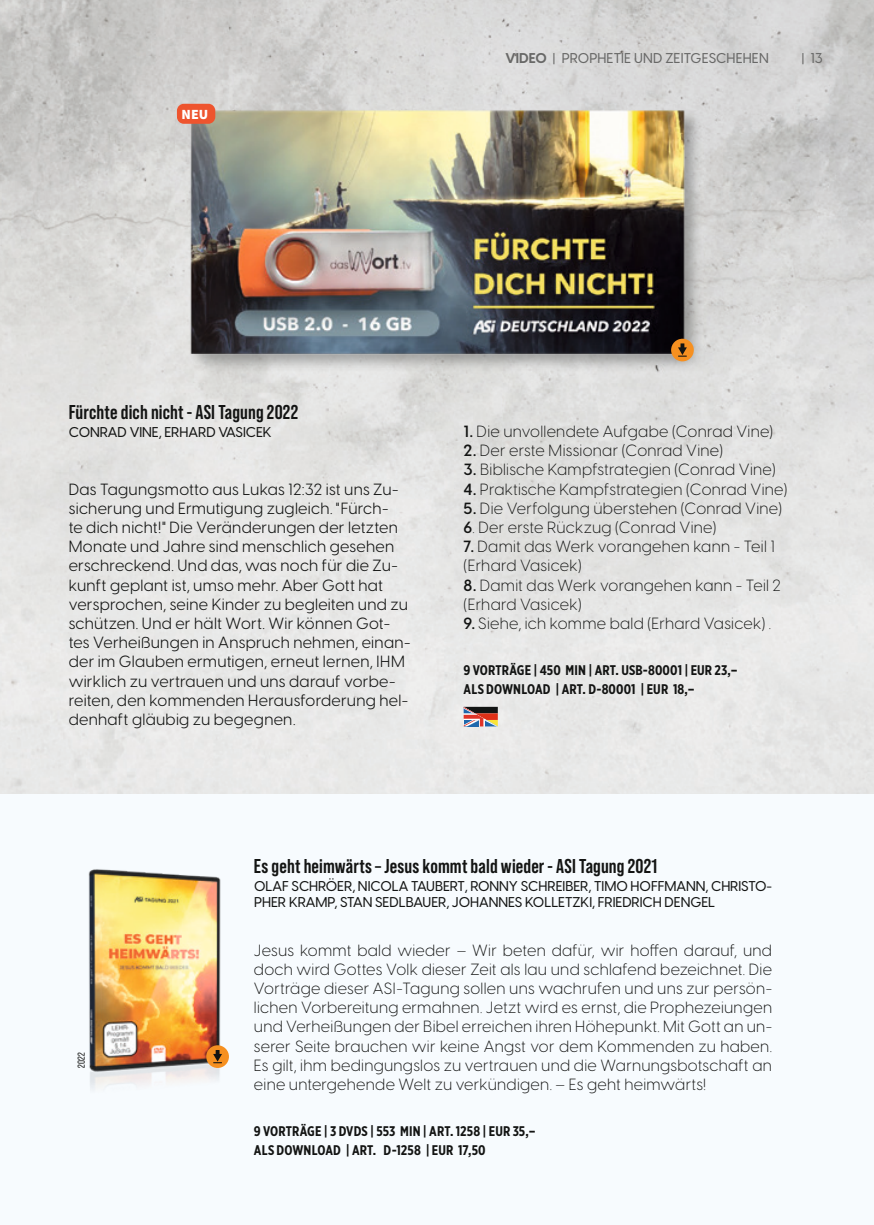
<style>
.page{position:relative;width:874px;height:1225px;background:#fff}
.page>*{position:absolute;margin:0;border:0;box-sizing:border-box;transform-origin:0 0}
.Artikel_-_Name{font:700 20px "Bebas Neue Pro";letter-spacing:.005em;color:#131413}
.Artikel_-_Text{font:300 16px/19.2px "Visby CF";letter-spacing:.015em;color:#131413}
.Artikel_-_Text-2{font:16px/19.2px "Visby CF";letter-spacing:.015em;color:#131413}
.Artikel_-_Author{font:500 14px/16px "Visby CF";color:#131413}
.Artikel_-_Preis{font:700 14px/19.2px "Gotham X Narrow";letter-spacing:.01em;color:#131413}
.Artikel_-_Author-2{font:500 14px "Visby CF";letter-spacing:.01em;color:#686867}
.Box_NEU{font:900 14px "Source Sans Pro";color:#fff}
.Artikel_-_Jahreszahl{font:10px "Bebas Neue Pro";color:#131413}
.s1{font-weight:700}
.s2{font-weight:600}
</style>
<div class="page">
<div style="left:0;top:725px;width:873px;height:500px;background:#f7fbfe"></div>
<hr style="left:0;top:848px;width:1px;height:377px;background:#d5f3f7">
<img style="left:0;top:0;width:873px;height:794px">
<img style="left:88px;top:869px;width:140px;height:219px">
<div style="left:206px;top:1045px;width:23px;height:23px;background:#f69020;border-radius:50%"></div>
<svg style="left:213px;top:1050px;width:9px;height:13px"></svg>
<img style="left:159px;top:0;width:555px;height:475px">
<div style="left:177px;top:104px;width:38px;height:20px;background:#ee542e;border-radius:7px"></div>
<div style="left:670px;top:339px;width:23px;height:22px;background:#f69020;border-radius:50%"></div>
<svg style="left:678px;top:343px;width:8px;height:14px"></svg>
<svg style="left:463px;top:707px;width:34px;height:19px"></svg>
<p class="Box_NEU" style="left:181px;top:105px;width:28px">NEU</p>
<p class="Artikel_-_Author-2" style="left:505px;top:49px;width:265px"><span class="s1">VIDEO</span> | PROPHETIE UND ZEITGESCHEHEN</p>
<p class="Artikel_-_Author-2" style="left:801px;top:49px;width:23px">| 13</p>
<p class="Artikel_-_Name" style="left:69px;top:401px;width:231px">Fürchte dich nicht - ASI Tagung 2022</p>
<p class="Artikel_-_Author" style="left:69px;top:424px;width:204px">CONRAD VINE, ERHARD VASICEK</p>
<p class="Artikel_-_Text-2" style="left:69px;top:479px;width:343px">Das Tagungsmotto aus Lukas 12:32 ist uns Zu&shy;sicherung und Ermutigung zugleich. "Fürch-<br>te dich nicht!" Die Veränderungen der letzten Monate und Jahre sind menschlich gesehen erschreckend. Und das, was noch für die Zu&shy;kunft geplant ist, umso mehr. Aber Gott hat versprochen, seine Kinder zu begleiten und zu schützen. Und er hält Wort. Wir können Got&shy;tes Verheißungen in Anspruch nehmen, einan&shy;der im Glauben ermutigen, erneut lernen, IHM wirklich zu vertrauen und uns darauf vorbe&shy;reiten, den kommenden Herausforderung hel&shy;denhaft gläubig zu begegnen.</p>
<p class="Artikel_-_Text" style="left:463px;top:422px;width:310px"><span class="s2">1.</span> Die unvollendete Aufgabe (Conrad Vine)</p>
<p class="Artikel_-_Text" style="left:463px;top:441px;width:260px"><span class="s2">2.</span> Der erste Missionar (Conrad Vine)</p>
<p class="Artikel_-_Text" style="left:463px;top:460px;width:313px"><span class="s2">3.</span> Biblische Kampfstrategien (Conrad Vine)</p>
<p class="Artikel_-_Text" style="left:463px;top:479px;width:325px"><span class="s2">4.</span> Praktische Kampfstrategien (Conrad Vine)</p>
<p class="Artikel_-_Text" style="left:463px;top:498px;width:319px"><span class="s2">5.</span> Die Verfolgung überstehen (Conrad Vine)</p>
<p class="Artikel_-_Text" style="left:463px;top:518px;width:254px"><span class="s2">6</span>. Der erste Rückzug (Conrad Vine)</p>
<p class="Artikel_-_Text" style="left:463px;top:537px;width:312px"><span class="s2">7.</span> Damit das Werk vorangehen kann - Teil 1 (Erhard Vasicek)</p>
<p class="Artikel_-_Text" style="left:463px;top:575px;width:318px"><span class="s2">8.</span> Damit das Werk vorangehen kann - Teil 2 (Erhard Vasicek)</p>
<p class="Artikel_-_Text" style="left:463px;top:614px;width:308px"><span class="s2">9.</span> Siehe, ich komme bald (Erhard Vasicek) .</p>
<p class="Artikel_-_Preis" style="left:463px;top:660px;width:275px">9 VORTRÄGE | 450 MIN | ART. USB-80001 | EUR 23,–<br>ALS DOWNLOAD | ART. D-80001 | EUR 18,–</p>
<p class="Artikel_-_Jahreszahl" style="left:76px;top:1068px;width:18px;rotate:-90deg">2022</p>
<p class="Artikel_-_Name" style="left:254px;top:854px;width:405px">Es geht heimwärts – Jesus kommt bald wieder - ASI Tagung 2021</p>
<p class="Artikel_-_Author" style="left:254px;top:878px;width:519px">OLAF SCHRÖER, NICOLA TAUBERT, RONNY SCHREIBER, TIMO HOFFMANN, CHRISTO-<br>PHER KRAMP, STAN SEDLBAUER, JOHANNES KOLLETZKI, FRIEDRICH DENGEL</p>
<p class="Artikel_-_Text" style="left:254px;top:940px;width:519px;text-align:justify">Jesus kommt bald wieder – Wir beten dafür, wir hoffen darauf, und doch wird Gottes Volk dieser Zeit als lau und schlafend bezeichnet. Die Vorträge dieser ASI-Tagung sollen uns wachrufen und uns zur persön&shy;lichen Vorbereitung ermahnen. Jetzt wird es ernst, die Prophezeiungen und Verheißungen der Bibel erreichen ihren Höhepunkt. Mit Gott an un&shy;serer Seite brauchen wir keine Angst vor dem Kommenden zu haben.<br>Es gilt, ihm bedingungslos zu vertrauen und die Warnungsbotschaft an eine untergehende Welt zu verkündigen. – Es geht heimwärts!</p>
<p class="Artikel_-_Preis" style="left:254px;top:1121px;width:283px">9 VORTRÄGE | 3 DVDS | 553 MIN | ART. 1258 | EUR 35,–<br>ALS DOWNLOAD | ART. D-1258 | EUR 17,50</p>
</div>
